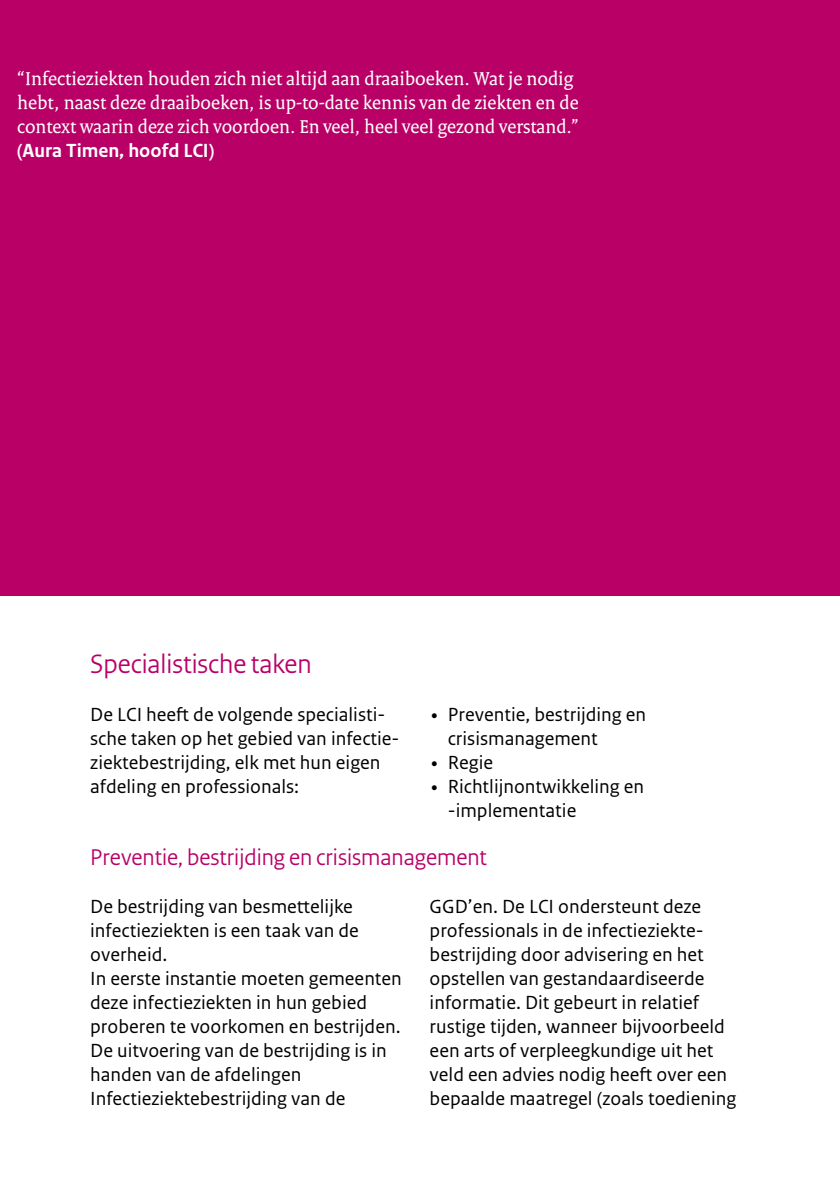
<style>
.page{position:relative;width:840px;height:1191px;background:#fff}
.page>*{position:absolute;margin:0;border:0;box-sizing:border-box;transform-origin:0 0}
._10_RIVM_Broodtekst{font:28px "Rijksoverheid Sans Heading";color:#b90066}
._05_RIVM_Paragraafko{font:24px "Rijksoverheid Sans Heading";color:#b90066}
._10_RIVM_Broodtekst-2{font:20px/24px "Rijksoverheid Sans Text";color:#000}
._13_RIVM_Quote{font:20px/24px "Rijksoverheid Serif";color:#fff}
._12_RIVM_Opsomming_B{font:20px/24px "Rijksoverheid Sans Text";color:#000}
.s1{font-family:"Rijksoverheid Sans Text";font-weight:700}
.s2{font-family:"Rijksoverheid Serif"}
</style>
<div class="page">
<div style="left:0;top:0;width:839px;height:595px;background:#b90066"></div>
<p class="_13_RIVM_Quote" style="left:17px;top:66px;width:563px">“Infectieziekten houden zich niet altijd aan draaiboeken. Wat je nodig hebt, naast deze draaiboeken, is up-to-date kennis van de ziekten en de context waarin deze zich voordoen. En veel, heel veel gezond verstand.” <span class="s1">(Aura Timen, hoofd LCI)</span></p>
<p class="_10_RIVM_Broodtekst" style="left:90px;top:647px;width:223px">Specialistische taken</p>
<p class="_12_RIVM_Opsomming_B" style="left:90px;top:703px;width:310px">De LCI heeft de volgende specialisti&shy;sche taken op het gebied van infectie&shy;ziektebestrijding, elk met hun eigen afdeling en professionals:</p>
<p class="_10_RIVM_Broodtekst-2" style="left:447px;top:703px;width:200px;text-indent:-17px"><span class="s2">•</span> Preventie, bestrijding en crisismanagement</p>
<p class="_10_RIVM_Broodtekst-2" style="left:430px;top:751px;width:64px"><span class="s2">•</span> Regie</p>
<p class="_10_RIVM_Broodtekst-2" style="left:447px;top:775px;width:198px;text-indent:-17px"><span class="s2">•</span> Richtlijnontwikkeling en -implementatie</p>
<p class="_05_RIVM_Paragraafko" style="left:90px;top:843px;width:398px">Preventie, bestrijding en crisismanagement</p>
<p class="_10_RIVM_Broodtekst-2" style="left:90px;top:895px;width:313px">De bestrijding van besmettelijke infectieziekten is een taak van de overheid.<br>In eerste instantie moeten gemeenten deze infectieziekten in hun gebied proberen te voorkomen en bestrijden.<br>De uitvoering van de bestrijding is in handen van de afdelingen<br>Infectieziektebestrijding van de</p>
<p class="_10_RIVM_Broodtekst-2" style="left:429px;top:895px;width:308px">GGD’en. De LCI ondersteunt deze professionals in de infectieziekte&shy;bestrijding door advisering en het opstellen van gestandaardiseerde informatie. Dit gebeurt in relatief rustige tijden, wanneer bijvoorbeeld een arts of verpleegkundige uit het veld een advies nodig heeft over een bepaalde maatregel (zoals toediening</p>
</div>
